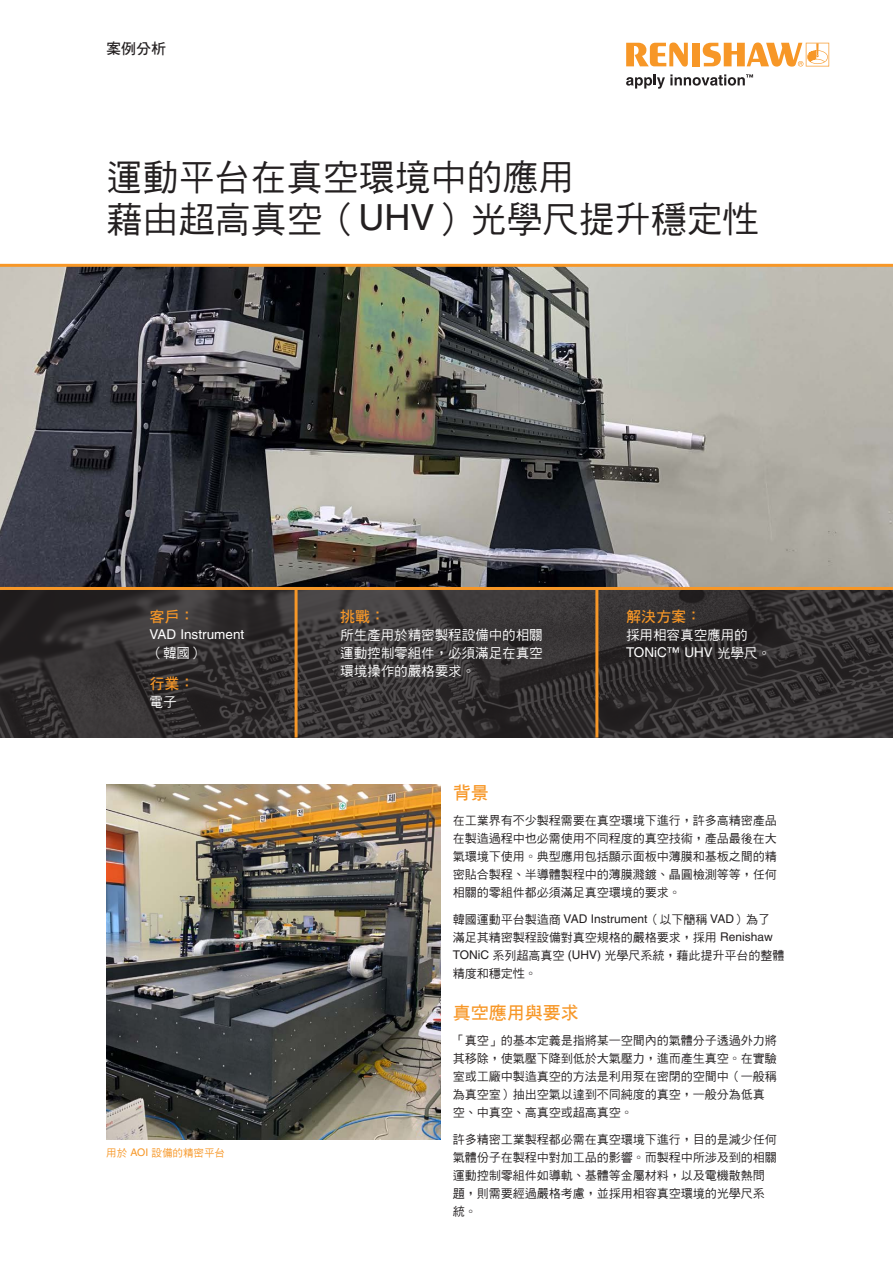
<style>
.page{position:relative;width:893px;height:1263px;background:#fff}
.page>*{position:absolute;margin:0;border:0;box-sizing:border-box;transform-origin:0 0}
.Case_study__Title_24{font:36px/42px "DF Hei Md HK BF";color:#231f20}
.Main_body_heading_te{font:18px "DF Hei W7 WIN BF";color:#f79727}
.Industry_box__Headin{font:15px "DF Hei W7 WIN BF";color:#f79727}
.Case_study__Front_pa{font:15px "DF Hei W7 WIN BF";color:#231f20}
.Industry_box__Main_t{font:13.5px/18px "DF Hei Md HK BF";color:#fff}
.Industry_box__Main_t-2{font:13.5px/18px "Helvetica LT Pro";color:#fff}
.Main_body_text_8pt{font:12px/18px "DF Hei Md HK BF";color:#231f20}
.Main_body_heading_te-2{font:12px/18px "DF Hei Md HK BF";color:#231f20;text-align:justify}
.Caption_text_7pt{font:10.5px "DF Hei Md HK BF";color:#f79727}
.s1{font-family:"Helvetica LT Pro"}
.s2{font-family:"DF Hei Md HK BF"}
</style>
<div class="page">
<svg style="left:0;top:590px;width:893px;height:147px;background:#343031"></svg>
<hr style="left:295px;top:589px;width:3px;height:148px;background:#f79727">
<hr style="left:595px;top:589px;width:3px;height:148px;background:#f79727">
<svg style="left:626px;top:43px;width:62px;height:24px"></svg>
<div style="left:692px;top:43px;width:8px;height:23px;background:#f79727"></div>
<svg style="left:703px;top:43px;width:126px;height:24px"></svg>
<svg style="left:626px;top:74px;width:127px;height:15px"></svg>
<svg style="left:0;top:264px;width:893px;height:326px;background:#767470"></svg>
<img style="left:106px;top:784px;width:334px;height:356px">
<p class="Case_study__Front_pa" style="left:106px;top:41px;width:61px">案例分析</p>
<p class="Case_study__Title_24" style="left:106px;top:156px;width:653px">運動平台在真空環境中的應用<br>藉由超高真空（<span class="s1">UHV</span>）光學尺提升穩定性</p>
<p class="Industry_box__Headin" style="left:150px;top:609px;width:46px">客戶：</p>
<p class="Industry_box__Main_t-2" style="left:150px;top:625px;width:96px">VAD Instrument<span class="s2">（韓國）</span></p>
<p class="Industry_box__Headin" style="left:150px;top:675px;width:46px">行業：</p>
<p class="Industry_box__Main_t" style="left:150px;top:692px;width:28px">電子</p>
<p class="Caption_text_7pt" style="left:106px;top:1147px;width:120px">用於 <span class="s1">AOI</span> 設備的精密平台</p>
<p class="Industry_box__Headin" style="left:340px;top:609px;width:46px">挑戰：</p>
<p class="Industry_box__Main_t" style="left:340px;top:626px;width:204px;text-align:justify">所生產用於精密製程設備中的相關運動控制零組件，必須滿足在真空環境操作的嚴格要求。</p>
<p class="Industry_box__Headin" style="left:626px;top:609px;width:76px">解決方案：</p>
<p class="Industry_box__Main_t" style="left:626px;top:626px;width:146px">採用相容真空應用的<br><span class="s1">TONiC™ UHV</span> 光學尺。</p>
<p class="Main_body_heading_te" style="left:453px;top:783px;width:37px">背景</p>
<p class="Main_body_heading_te-2" style="left:453px;top:811px;width:325px">在工業界有不少製程需要在真空環境下進行，許多高精密產品在製造過程中也必需使用不同程度的真空技術，產品最後在大氣環境下使用。典型應用包括顯示面板中薄膜和基板之間的精密貼合製程、半導體製程中的薄膜濺鍍、晶圓檢測等等，任何相關的零組件都必須滿足真空環境的要求。</p>
<p class="Main_body_heading_te-2" style="left:453px;top:910px;width:333px;text-align:left">韓國運動平台製造商 <span class="s1">VAD Instrument</span>（以下簡稱 <span class="s1">VAD</span>）為了滿足其精密製程設備對真空規格的嚴格要求，採用 <span class="s1">Renishaw<br>TONiC</span> 系列超高真空 <span class="s1">(UHV)</span> 光學尺系統，藉此提升平台的整體精度和穩定性。</p>
<p class="Main_body_heading_te" style="left:453px;top:1003px;width:127px">真空應用與要求</p>
<p class="Main_body_text_8pt" style="left:453px;top:1031px;width:325px">「真空」的基本定義是指將某一空間內的氣體分子透過外力將其移除，使氣壓下降到低於大氣壓力，進而產生真空。在實驗室或工廠中製造真空的方法是利用泵在密閉的空間中（一般稱為真空室）抽出空氣以達到不同純度的真空，一般分為低真空、中真空、高真空或超高真空。</p>
<p class="Main_body_text_8pt" style="left:453px;top:1130px;width:325px">許多精密工業製程都必需在真空環境下進行，目的是減少任何氣體份子在製程中對加工品的影響。而製程中所涉及到的相關運動控制零組件如導軌、基體等金屬材料，以及電機散熱問題，則需要經過嚴格考慮，並採用相容真空環境的光學尺系統。</p>
</div>
